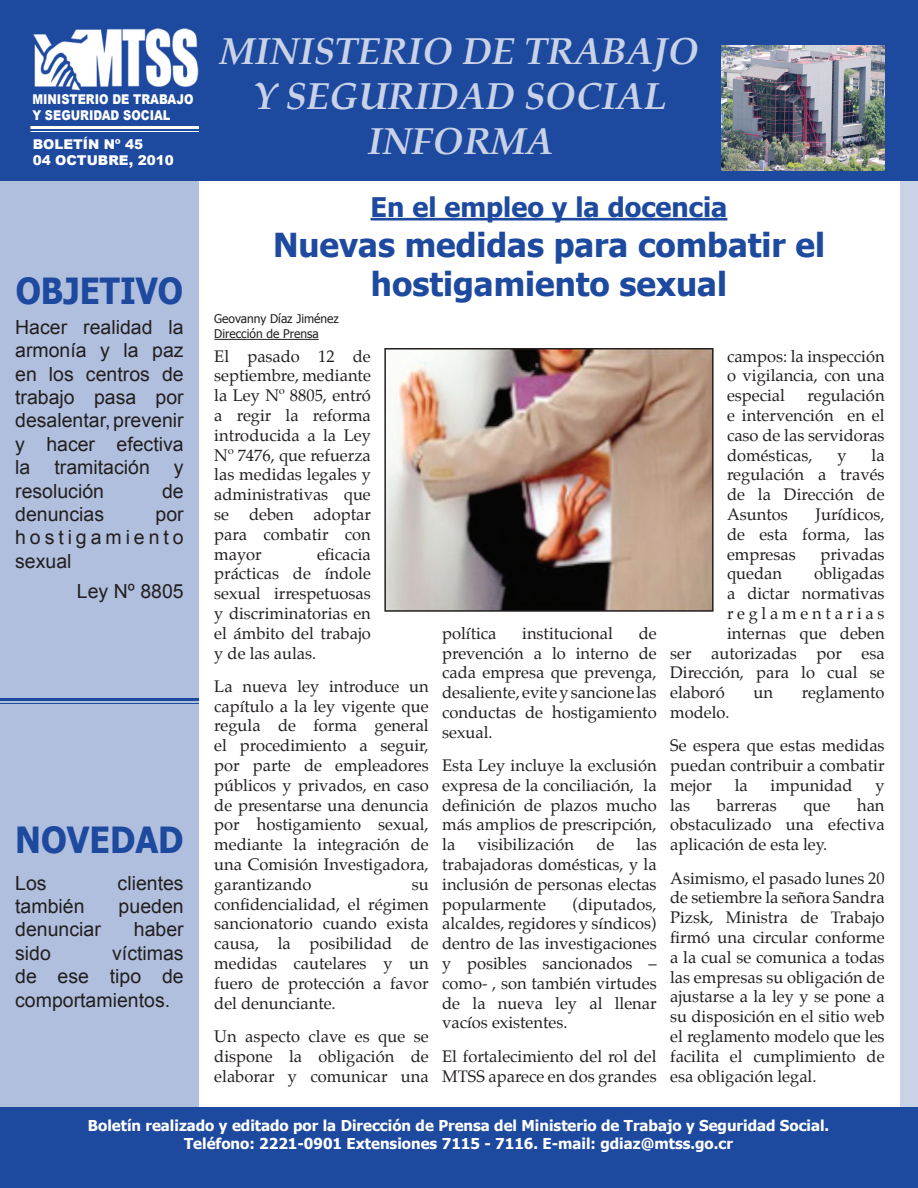
<style>
.page{position:relative;width:918px;height:1188px;background:#fff}
.page>*{position:absolute;margin:0;border:0;box-sizing:border-box;transform-origin:0 0}
.t1{font:italic 700 37.5px "Palatino";color:#c9d2e7}
.t2{font:700 36px "Tahoma";color:#1d499f;scale:.91 1}
.t3{font:700 36px "Tahoma";color:#1d499f;scale:.93 1}
.t4{font:700 33px/39.6px "Tahoma";color:#1d499f;text-align:center}
.t5{font:700 27px "Tahoma";color:#1d499f}
.t6{font:19.5px/23.4px "Arial";color:#231f20;text-align:justify}
.t7{font:16.5px/19.8px "Palatino";color:#231f20;text-align:justify}
.t8{font:16.5px "Palatino";letter-spacing:.23em;color:#231f20}
.t9{font:700 15px/18px "Tahoma";color:#fff;text-align:center}
.t10{font:900 13.5px/16.2px "Arial";color:#fff;scale:.84 1}
.t11{font:900 13.5px "Arial";color:#fff}
.t12{font:12px/15px "Tahoma";color:#231f20}
</style>
<div class="page">
<div style="left:901px;top:170px;width:17px;height:954px;background:#c9d2e7"></div>
<div style="left:0;top:164px;width:199px;height:1010px;background:#b0bfdd"></div>
<div style="left:0;top:0;width:918px;height:181px;background:#1d499f"></div>
<div style="left:0;top:1107px;width:918px;height:81px;background:#1d499f"></div>
<img style="left:33px;top:28px;width:166px;height:63px">
<hr style="left:371px;top:218px;width:356px;height:3px;background:#1d499f">
<hr style="left:214px;top:339px;width:105px;height:1px;background:#231f20">
<hr style="left:30px;top:126px;width:169px;height:3px;background:#fff">
<hr style="left:30px;top:131px;width:169px;height:1px;background:#fff">
<img style="left:387px;top:351px;width:324px;height:258px">
<div style="left:384px;top:348px;width:330px;height:264px;border:2px solid #231f20"></div>
<img style="left:722px;top:46px;width:163px;height:124px">
<hr style="left:0;top:698px;width:199px;height:3px;background:#1d499f">
<hr style="left:0;top:703px;width:199px;height:1px;background:#1d499f">
<p class="t10" style="left:32px;top:91px;width:193px">MINISTERIO DE TRABAJO<br>Y SEGURIDAD SOCIAL</p>
<p class="t11" style="left:33px;top:134px;width:22px">BOLET</p>
<p class="t11" style="left:83px;top:134px;width:62px">ÍN Nº 45</p>
<p class="t11" style="left:33px;top:151px;width:34px">04 OCTUBRE</p>
<p class="t11" style="left:129px;top:151px;width:47px">, 2010</p>
<h2 class="t2" style="left:16px;top:268px;width:185px">Objetivo</h2>
<p class="t6" style="left:15px;top:315px;width:170px">Hacer realidad la armonía y la paz en los centros de trabajo pasa por desalentar, prevenir y hacer efectiva la tramitación y resolución</p>
<p class="t6" style="left:162px;top:479px;width:23px">de</p>
<p class="t6" style="left:15px;top:503px;width:90px">denuncias</p>
<p class="t6" style="left:15px;top:503px;width:170px;text-indent:140px">por hostigamiento sexual</p>
<p class="t6" style="left:77px;top:580px;width:108px">Ley Nº 8805</p>
<h2 class="t3" style="left:15px;top:817px;width:178px">Novedad</h2>
<p class="t6" style="left:15px;top:871px;width:33px">Los</p>
<p class="t6" style="left:118px;top:871px;width:68px">clientes</p>
<p class="t6" style="left:15px;top:895px;width:71px">también</p>
<p class="t6" style="left:119px;top:895px;width:67px">pueden</p>
<p class="t6" style="left:15px;top:918px;width:87px">denunciar</p>
<p class="t6" style="left:134px;top:918px;width:51px">haber</p>
<p class="t6" style="left:15px;top:941px;width:37px">sido</p>
<p class="t6" style="left:15px;top:941px;width:170px;text-indent:97px">víctimas de ese tipo de comportamientos.</p>
<h1 class="t1" style="left:220px;top:21px;width:481px">MINISTERIO DE TRABAJO</h1>
<h1 class="t1" style="left:253px;top:66px;width:415px">Y SEGURIDAD SOCIAL</h1>
<h1 class="t1" style="left:368px;top:111px;width:95px">INFORMA</h1>
<h3 class="t5" style="left:371px;top:190px;width:358px">En el empleo y la docencia</h3>
<h3 class="t4" style="left:273px;top:224px;width:554px">Nuevas medidas para combatir el hostigamiento sexual</h3>
<p class="t12" style="left:214px;top:311px;width:126px">Geovanny Díaz Jiménez<br>Dirección de Prensa</p>
<p class="t7" style="left:214px;top:346px;width:158px">El pasado 12 de septiembre, mediante la Ley Nº 8805, entró a regir la reforma introducida a la Ley Nº 7476, que refuerza las medidas legales y administrativas que se deben adoptar para combatir con mayor</p>
<p class="t7" style="left:214px;top:544px;width:158px;text-indent:103px">eficacia prácticas de índole sexual irrespetuosas y discriminatorias en el ámbito del trabajo y de las aulas.</p>
<p class="t7" style="left:214px;top:676px;width:216px">La nueva ley introduce un capítulo a la ley vigente que regula de forma general el procedimiento a seguir, por parte de empleadores públicos y privados, en caso de presentarse una denuncia por hostigamiento sexual, mediante la integración de una Comisión Investigadora, garantizando</p>
<p class="t7" style="left:214px;top:874px;width:216px;text-indent:197px">su confidencialidad, el régimen sancionatorio cuando exista causa, la posibilidad de medidas cautelares y un fuero de protección a favor del denunciante.</p>
<p class="t7" style="left:214px;top:1026px;width:216px">Un aspecto clave es que se dispone la obligación de elaborar y comunicar una</p>
<p class="t7" style="left:442px;top:623px;width:56px">política</p>
<p class="t7" style="left:522px;top:623px;width:92px">institucional</p>
<p class="t7" style="left:442px;top:623px;width:216px;text-indent:196px">de prevención a lo interno de cada empresa que prevenga, desaliente, evite y sancione las conductas de hostigamiento sexual.</p>
<p class="t7" style="left:442px;top:755px;width:216px">Esta Ley incluye la exclusión expresa de la conciliación, la definición de plazos mucho más amplios de prescripción, la</p>
<p class="t7" style="left:442px;top:835px;width:216px;text-indent:194px">las trabajadoras domésticas, y la inclusión de personas electas popularmente</p>
<p class="t7" style="left:478px;top:835px;width:98px">visibilización</p>
<p class="t7" style="left:596px;top:835px;width:19px">de</p>
<p class="t7" style="left:442px;top:894px;width:216px;text-indent:130px">(diputados, alcaldes, regidores y síndicos) dentro de las investigaciones y posibles sancionados – como- , son también virtudes de la nueva ley al llenar vacíos existentes.</p>
<p class="t7" style="left:442px;top:1046px;width:216px">El fortalecimiento del rol del<br>MTSS aparece en dos grandes</p>
<p class="t7" style="left:727px;top:346px;width:159px">campos: la inspección o vigilancia, con una especial</p>
<p class="t7" style="left:727px;top:386px;width:159px;text-indent:81px">regulación e intervención en el caso de las servidoras domésticas,</p>
<p class="t7" style="left:727px;top:445px;width:159px;text-indent:145px">la regulación a través de la Dirección de Asuntos</p>
<p class="t7" style="left:837px;top:445px;width:11px">y</p>
<p class="t7" style="left:727px;top:504px;width:159px;text-indent:89px">Jurídicos, de esta forma, las empresas</p>
<p class="t7" style="left:820px;top:544px;width:66px">privadas</p>
<p class="t7" style="left:727px;top:564px;width:57px">quedan</p>
<p class="t7" style="left:814px;top:564px;width:72px">obligadas</p>
<p class="t7" style="left:727px;top:584px;width:159px">a dictar normativas</p>
<p class="t8" style="left:727px;top:600px;width:159px">reglamentarias</p>
<p class="t7" style="left:727px;top:623px;width:159px">internas que deben</p>
<p class="t7" style="left:670px;top:643px;width:216px">ser autorizadas por esa</p>
<p class="t7" style="left:670px;top:663px;width:216px">Dirección, para lo cual se</p>
<p class="t7" style="left:670px;top:683px;width:56px">elaboró</p>
<p class="t7" style="left:754px;top:683px;width:21px">un</p>
<p class="t7" style="left:802px;top:683px;width:84px">reglamento</p>
<p class="t7" style="left:670px;top:696px;width:216px;line-height:33.3px">modelo.<br>Se espera que estas medidas</p>
<p class="t7" style="left:670px;top:755px;width:216px">puedan contribuir a combatir mejor</p>
<p class="t7" style="left:735px;top:775px;width:15px">la</p>
<p class="t7" style="left:771px;top:775px;width:84px">impunidad</p>
<p class="t7" style="left:875px;top:775px;width:11px">y</p>
<p class="t7" style="left:670px;top:795px;width:216px;text-indent:187px">han obstaculizado una efectiva aplicación de esta ley.</p>
<p class="t7" style="left:670px;top:868px;width:216px">Asimismo, el pasado lunes 20 de setiembre la señora Sandra Pizsk, Ministra de Trabajo firmó una circular conforme a la cual se comunica a todas las empresas su obligación de ajustarse a la ley y se pone a su disposición en el sitio web el reglamento modelo que les facilita el cumplimiento de esa obligación legal.</p>
<p class="t7" style="left:670px;top:795px;width:22px">las</p>
<p class="t7" style="left:717px;top:795px;width:61px">barreras</p>
<p class="t7" style="left:803px;top:795px;width:29px">que</p>
<p class="t9" style="left:88px;top:1116px;width:743px">Boletín realizado y editado por la Dirección de Prensa del Ministerio de Trabajo y Seguridad Social.<br>Teléfono: 2221-0901 Extensiones 7115 - 7116. E-mail: gdiaz@mtss.go.cr</p>
</div>
